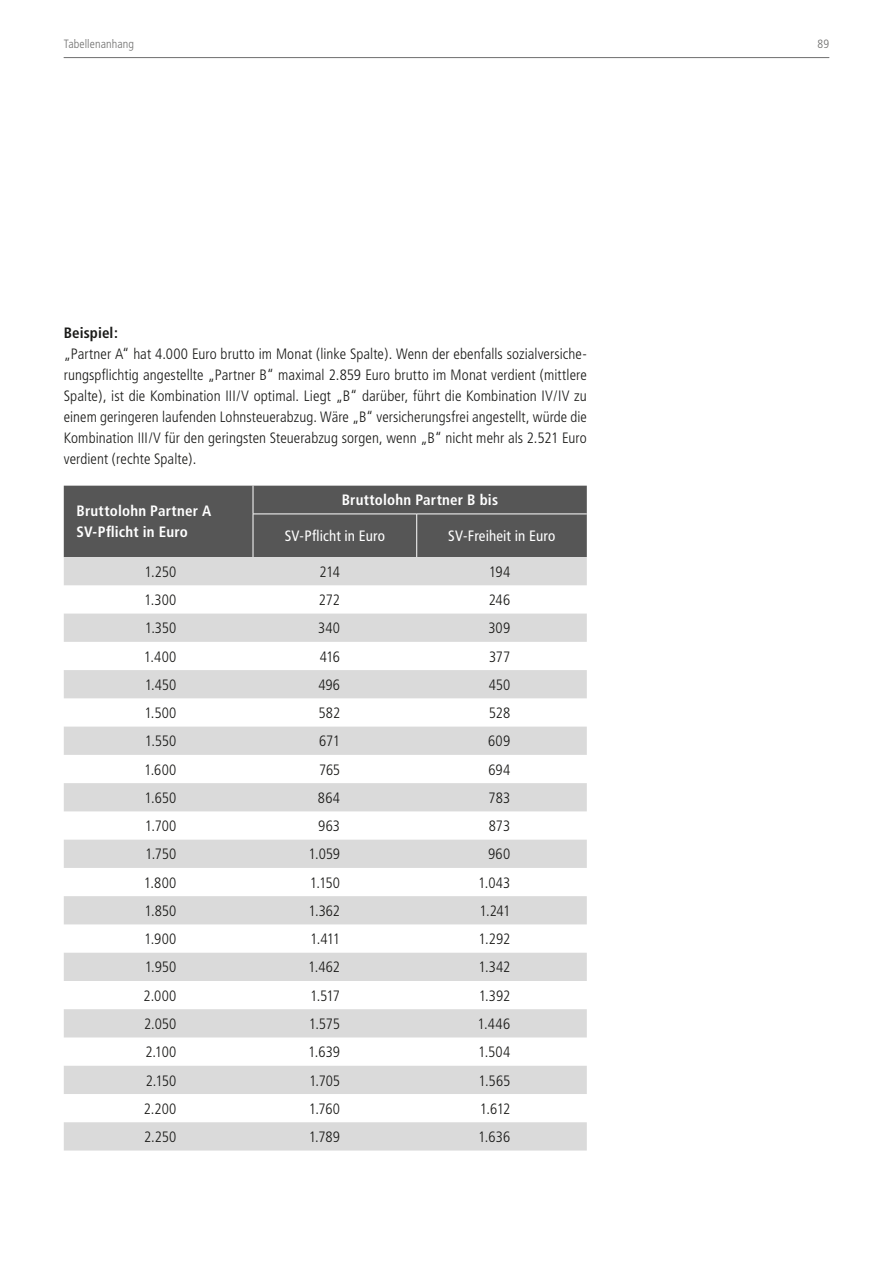
<style>
.page{position:relative;width:893px;height:1263px;background:#fff}
.page>*{position:absolute;margin:0;border:0;box-sizing:border-box;transform-origin:0 0}
.t1{font:300 condensed 15px/21px "Frutiger";letter-spacing:.005em;color:#1a1a18;text-align:justify}
.t2{font:700 condensed 15px/21px "Frutiger";letter-spacing:.015em;color:#fff}
.t3{font:condensed 15px "Frutiger";letter-spacing:.005em;color:#fff}
.t4{font:700 condensed 15px "Frutiger";letter-spacing:.005em;color:#1a1a18}
.t5{font:300 condensed 12px "Frutiger";letter-spacing:.01em;color:#6f6f6e}
</style>
<div class="page">
<hr style="left:64px;top:57px;width:765px;height:1px;background:#6f6f6e">
<svg style="left:64px;top:557px;width:523px;height:593px;fill:#dadada"></svg>
<div style="left:64px;top:486px;width:523px;height:71px;background:#565656"></div>
<hr style="left:253px;top:514px;width:164px;height:1px;background:#fff">
<hr style="left:253px;top:514px;width:1px;height:43px;background:#fff">
<hr style="left:417px;top:514px;width:170px;height:1px;background:#fff">
<hr style="left:416px;top:514px;width:1px;height:43px;background:#fff">
<p class="t5" style="left:64px;top:37px;width:72px">Tabellenanhang</p>
<p class="t5" style="left:817px;top:37px;width:13px">89</p>
<p class="t4" style="left:64px;top:324px;width:56px">Beispiel:</p>
<p class="t1" style="left:64px;top:344px;width:525px">„Partner A“ hat 4.000 Euro brutto im Monat (linke Spalte). Wenn der ebenfalls sozialversiche&shy;rungspflichtig angestellte „Partner B“ maximal 2.859 Euro brutto im Monat verdient (mittlere Spalte), ist die Kombination III/V optimal. Liegt „B“ darüber, führt die Kombination IV/IV zu einem geringeren laufenden Lohnsteuerabzug. Wäre „B“ versicherungsfrei angestellt, würde die Kombination III/V für den geringsten Steuerabzug sorgen, wenn „B“ nicht mehr als 2.521 Euro verdient (rechte Spalte).</p>
<p class="t2" style="left:77px;top:501px;width:136px">Bruttolohn Partner A<br>SV-Pflicht in Euro</p>
<p class="t2" style="left:342px;top:490px;width:158px">Bruttolohn Partner B bis</p>
<p class="t3" style="left:285px;top:527px;width:102px">SV-Pflicht in Euro</p>
<p class="t3" style="left:448px;top:527px;width:108px">SV-Freiheit in Euro</p>
<p class="t1" style="left:144px;top:561px;width:33px">1.250</p>
<p class="t1" style="left:320px;top:561px;width:22px">214</p>
<p class="t1" style="left:489px;top:561px;width:23px">194</p>
<p class="t1" style="left:144px;top:590px;width:34px">1.300</p>
<p class="t1" style="left:319px;top:590px;width:23px">272</p>
<p class="t1" style="left:489px;top:590px;width:23px">246</p>
<p class="t1" style="left:145px;top:618px;width:33px">1.350</p>
<p class="t1" style="left:318px;top:618px;width:24px">340</p>
<p class="t1" style="left:488px;top:618px;width:23px">309</p>
<p class="t1" style="left:144px;top:646px;width:34px">1.400</p>
<p class="t1" style="left:320px;top:646px;width:22px">416</p>
<p class="t1" style="left:489px;top:646px;width:23px">377</p>
<p class="t1" style="left:145px;top:674px;width:33px">1.450</p>
<p class="t1" style="left:318px;top:674px;width:23px">496</p>
<p class="t1" style="left:489px;top:674px;width:23px">450</p>
<p class="t1" style="left:144px;top:703px;width:34px">1.500</p>
<p class="t1" style="left:318px;top:703px;width:23px">582</p>
<p class="t1" style="left:489px;top:703px;width:23px">528</p>
<p class="t1" style="left:145px;top:731px;width:33px">1.550</p>
<p class="t1" style="left:319px;top:731px;width:23px">671</p>
<p class="t1" style="left:488px;top:731px;width:24px">609</p>
<p class="t1" style="left:144px;top:759px;width:34px">1.600</p>
<p class="t1" style="left:319px;top:759px;width:23px">765</p>
<p class="t1" style="left:488px;top:759px;width:23px">694</p>
<p class="t1" style="left:145px;top:787px;width:33px">1.650</p>
<p class="t1" style="left:318px;top:787px;width:24px">864</p>
<p class="t1" style="left:489px;top:787px;width:23px">783</p>
<p class="t1" style="left:145px;top:816px;width:33px">1.700</p>
<p class="t1" style="left:318px;top:816px;width:23px">963</p>
<p class="t1" style="left:489px;top:816px;width:23px">873</p>
<p class="t1" style="left:145px;top:844px;width:33px">1.750</p>
<p class="t1" style="left:309px;top:844px;width:33px">1.059</p>
<p class="t1" style="left:488px;top:844px;width:24px">960</p>
<p class="t1" style="left:144px;top:872px;width:34px">1.800</p>
<p class="t1" style="left:310px;top:872px;width:32px">1.150</p>
<p class="t1" style="left:478px;top:872px;width:34px">1.043</p>
<p class="t1" style="left:144px;top:900px;width:34px">1.850</p>
<p class="t1" style="left:308px;top:900px;width:33px">1.362</p>
<p class="t1" style="left:479px;top:900px;width:32px">1.241</p>
<p class="t1" style="left:144px;top:929px;width:34px">1.900</p>
<p class="t1" style="left:310px;top:929px;width:31px">1.411</p>
<p class="t1" style="left:479px;top:929px;width:33px">1.292</p>
<p class="t1" style="left:145px;top:957px;width:33px">1.950</p>
<p class="t1" style="left:308px;top:957px;width:34px">1.462</p>
<p class="t1" style="left:478px;top:957px;width:33px">1.342</p>
<p class="t1" style="left:144px;top:985px;width:34px">2.000</p>
<p class="t1" style="left:310px;top:985px;width:31px">1.517</p>
<p class="t1" style="left:479px;top:985px;width:33px">1.392</p>
<p class="t1" style="left:144px;top:1013px;width:34px">2.050</p>
<p class="t1" style="left:309px;top:1013px;width:33px">1.575</p>
<p class="t1" style="left:477px;top:1013px;width:34px">1.446</p>
<p class="t1" style="left:145px;top:1042px;width:33px">2.100</p>
<p class="t1" style="left:308px;top:1042px;width:33px">1.639</p>
<p class="t1" style="left:478px;top:1042px;width:34px">1.504</p>
<p class="t1" style="left:146px;top:1070px;width:32px">2.150</p>
<p class="t1" style="left:309px;top:1070px;width:33px">1.705</p>
<p class="t1" style="left:479px;top:1070px;width:33px">1.565</p>
<p class="t1" style="left:144px;top:1098px;width:34px">2.200</p>
<p class="t1" style="left:309px;top:1098px;width:33px">1.760</p>
<p class="t1" style="left:480px;top:1098px;width:32px">1.612</p>
<p class="t1" style="left:144px;top:1126px;width:34px">2.250</p>
<p class="t1" style="left:309px;top:1126px;width:33px">1.789</p>
<p class="t1" style="left:478px;top:1126px;width:33px">1.636</p>
</div>
